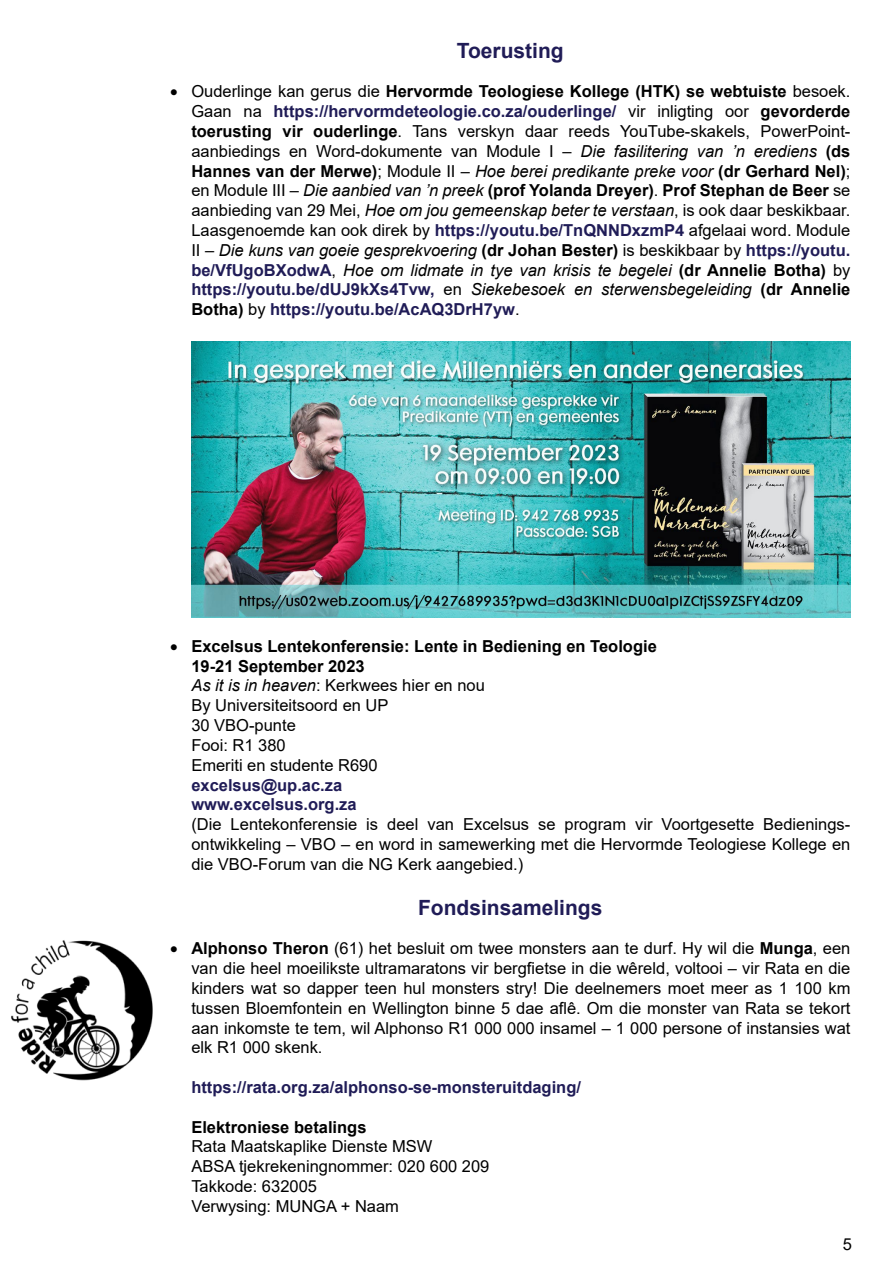
<style>
.page{position:relative;width:893px;height:1263px;background:#fff}
.page>*{position:absolute;margin:0;border:0;box-sizing:border-box;transform-origin:0 0}
.t1{font:700 21px "Arial";color:#201c57}
.t2{font:16.5px/19.8px "Arial";color:#000;text-align:justify}
.t3{font:700 16.5px/19.8px "Arial";color:#201c57}
.t4{font:700 16.5px "Arial";color:#000}
.s1{font-weight:700}
.s2{font-weight:700;color:#201c57}
.s3{font-style:italic}
</style>
<div class="page">
<img style="left:191px;top:341px;width:659px;height:276px">
<img style="left:11px;top:940px;width:142px;height:141px">
<p class="t1" style="left:457px;top:36px;width:108px">Toerusting</p>
<p class="t2" style="left:191px;top:82px;width:661px;text-indent:-21px">• Ouderlinge kan gerus die <span class="s1">Hervormde Teologiese Kollege (HTK) se webtuiste</span> besoek.<br>Gaan na <span class="s2">https://hervormdeteologie.co.za/ouderlinge/</span> vir inligting oor <span class="s1">gevorderde toerusting vir ouderlinge</span>. Tans verskyn daar reeds YouTube-skakels, PowerPoint&shy;aanbiedings en Word-dokumente van Module I – <span class="s3">Die fasilitering van ’n erediens</span> <span class="s1">(ds Hannes van der Merwe)</span>; Module II – <span class="s3">Hoe berei predikante preke voor</span> <span class="s1">(dr Gerhard Nel)</span>; en Module III – <span class="s3">Die aanbied van ’n preek</span> <span class="s1">(prof Yolanda Dreyer)</span>. <span class="s1">Prof Stephan de Beer</span> se aanbieding van 29 Mei, <span class="s3">Hoe om jou gemeenskap beter te verstaan</span>, is ook daar beskikbaar.<br>Laasgenoemde kan ook direk by <span class="s2">https://youtu.be/TnQNNDxzmP4</span> afgelaai word. Module II – <span class="s3">Die kuns van goeie gesprekvoering</span> <span class="s1">(dr Johan Bester)</span> is beskikbaar by <span class="s2">https://youtu. be/VfUgoBXodwA</span>, <span class="s3">Hoe om lidmate in tye van krisis te begelei</span> <span class="s1">(dr Annelie Botha)</span> by <span class="s2">https://youtu.be/dUJ9kXs4Tvw,</span> en <span class="s3">Siekebesoek en sterwensbegeleiding</span> <span class="s1">(dr Annelie Botha)</span> by <span class="s2">https://youtu.be/AcAQ3DrH7yw</span>.</p>
<p class="t2" style="left:191px;top:636px;width:467px;text-align:left;text-indent:-21px">• <span class="s1">Excelsus Lentekonferensie: Lente in Bediening en Teologie<br>19-21 September 2023<br></span><span class="s3">As it is in heaven</span>: Kerkwees hier en nou<br>By Universiteitsoord en UP<br>30 VBO-punte<br>Fooi: R1 380<br>Emeriti en studente R690</p>
<p class="t3" style="left:191px;top:775px;width:167px">excelsus@up.ac.za www.excelsus.org.za</p>
<p class="t2" style="left:191px;top:814px;width:661px">(Die Lentekonferensie is deel van Excelsus se program vir Voortgesette Bedienings&shy;ontwikkeling – VBO – en word in samewerking met die Hervormde Teologiese Kollege en die VBO-Forum van die NG Kerk aangebied.)</p>
<p class="t1" style="left:418px;top:892px;width:186px">Fondsinsamelings</p>
<p class="t2" style="left:191px;top:938px;width:661px;text-indent:-21px">• <span class="s1">Alphonso Theron</span> (61) het besluit om twee monsters aan te durf. Hy wil die <span class="s1">Munga</span>, een van die heel moeilikste ultramaratons vir bergfietse in die wêreld, voltooi – vir Rata en die kinders wat so dapper teen hul monsters stry! Die deelnemers moet meer as 1 100 km tussen Bloemfontein en Wellington binne 5 dae aflê. Om die monster van Rata se tekort aan inkomste te tem, wil Alphonso R1 000 000 insamel – 1 000 persone of instansies wat elk R1 000 skenk.</p>
<p class="t3" style="left:191px;top:1077px;width:391px">https://rata.org.za/alphonso-se-monsteruitdaging/</p>
<p class="t4" style="left:191px;top:1115px;width:177px">Elektroniese betalings</p>
<p class="t2" style="left:191px;top:1136px;width:300px;text-align:left">Rata Maatskaplike Dienste MSW<br>ABSA tjekrekeningnommer: 020 600 209<br>Takkode: 632005<br>Verwysing: MUNGA + Naam</p>
<p class="t2" style="left:843px;top:1234px;width:11px">5</p>
</div>
